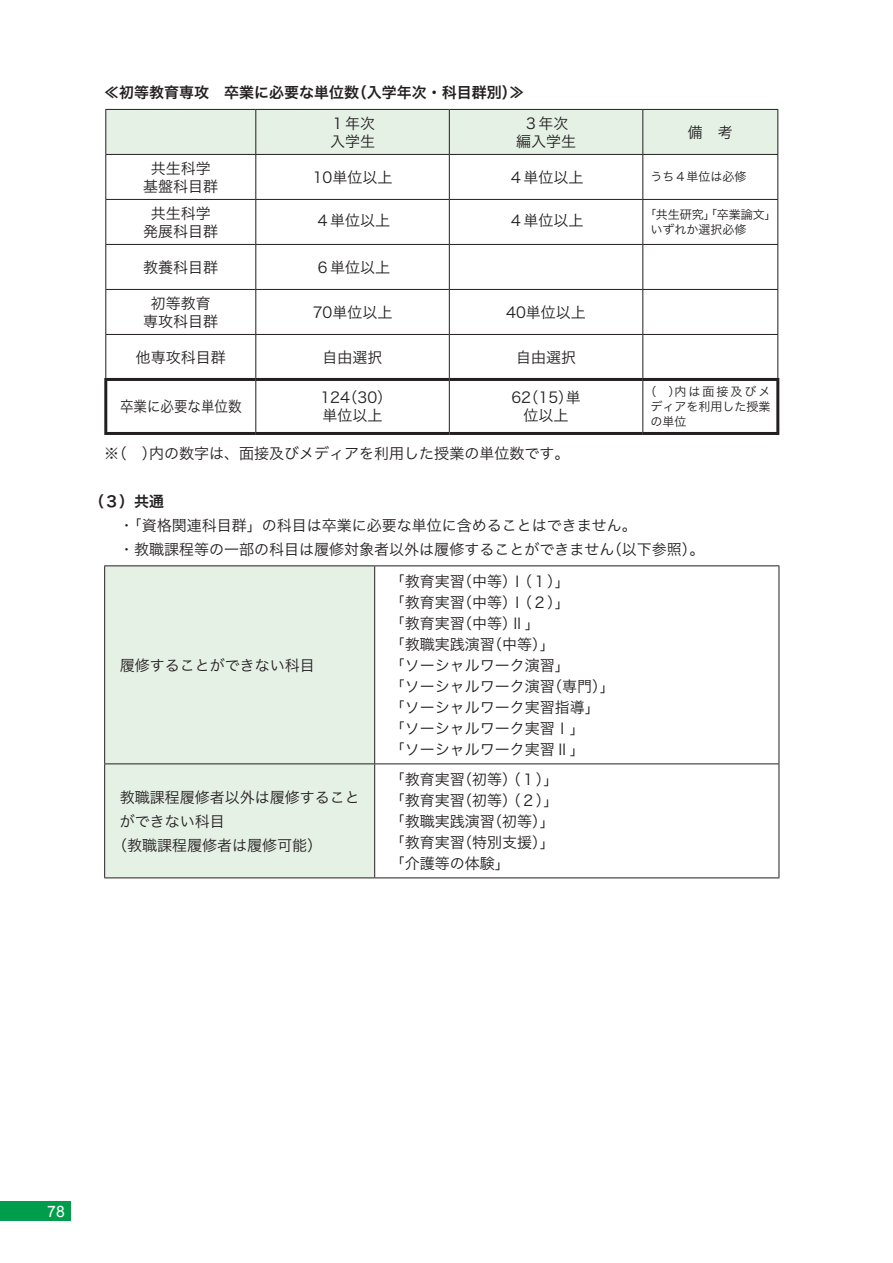
<style>
.page{position:relative;width:893px;height:1263px;background:#fff}
.page>*{position:absolute;margin:0;border:0;box-sizing:border-box;transform-origin:0 0}
.t1{font:15.75px "Arial";color:#fff}
.t2{font:15px/21px "Hiragino Sans W3";color:#231f20}
.t3{font:15px "Hiragino Sans W6";color:#231f20}
.t4{font:15px "Hiragino Sans W3";color:#231f20;scale:.9 1}
.t5{font:12px/15px "Hiragino Sans W3";color:#231f20}
</style>
<div class="page">
<div style="left:106px;top:110px;width:671px;height:44px;background:#e6f1e6"></div>
<hr style="left:105px;top:109px;width:151px;height:1px;background:#231f20">
<hr style="left:105px;top:110px;width:1px;height:44px;background:#231f20">
<hr style="left:256px;top:109px;width:193px;height:1px;background:#231f20">
<hr style="left:255px;top:110px;width:1px;height:44px;background:#231f20">
<hr style="left:449px;top:109px;width:194px;height:1px;background:#231f20">
<hr style="left:449px;top:110px;width:1px;height:44px;background:#231f20">
<hr style="left:643px;top:109px;width:135px;height:1px;background:#231f20">
<hr style="left:642px;top:110px;width:1px;height:44px;background:#231f20">
<hr style="left:777px;top:110px;width:1px;height:44px;background:#231f20">
<hr style="left:105px;top:154px;width:151px;height:1px;background:#231f20">
<hr style="left:105px;top:155px;width:1px;height:44px;background:#231f20">
<hr style="left:256px;top:154px;width:193px;height:1px;background:#231f20">
<hr style="left:255px;top:155px;width:1px;height:44px;background:#231f20">
<hr style="left:449px;top:154px;width:194px;height:1px;background:#231f20">
<hr style="left:449px;top:155px;width:1px;height:44px;background:#231f20">
<hr style="left:643px;top:154px;width:135px;height:1px;background:#231f20">
<hr style="left:642px;top:155px;width:1px;height:44px;background:#231f20">
<hr style="left:777px;top:155px;width:1px;height:44px;background:#231f20">
<hr style="left:105px;top:199px;width:151px;height:1px;background:#231f20">
<hr style="left:105px;top:200px;width:1px;height:44px;background:#231f20">
<hr style="left:256px;top:199px;width:193px;height:1px;background:#231f20">
<hr style="left:255px;top:200px;width:1px;height:44px;background:#231f20">
<hr style="left:449px;top:199px;width:194px;height:1px;background:#231f20">
<hr style="left:449px;top:200px;width:1px;height:44px;background:#231f20">
<hr style="left:643px;top:199px;width:135px;height:1px;background:#231f20">
<hr style="left:642px;top:200px;width:1px;height:44px;background:#231f20">
<hr style="left:777px;top:200px;width:1px;height:44px;background:#231f20">
<hr style="left:105px;top:244px;width:151px;height:1px;background:#231f20">
<hr style="left:105px;top:245px;width:1px;height:44px;background:#231f20">
<hr style="left:256px;top:244px;width:193px;height:1px;background:#231f20">
<hr style="left:255px;top:245px;width:1px;height:44px;background:#231f20">
<hr style="left:449px;top:244px;width:194px;height:1px;background:#231f20">
<hr style="left:449px;top:245px;width:1px;height:44px;background:#231f20">
<hr style="left:643px;top:244px;width:135px;height:1px;background:#231f20">
<hr style="left:642px;top:245px;width:1px;height:44px;background:#231f20">
<hr style="left:777px;top:245px;width:1px;height:44px;background:#231f20">
<hr style="left:105px;top:289px;width:151px;height:1px;background:#231f20">
<hr style="left:105px;top:290px;width:1px;height:44px;background:#231f20">
<hr style="left:256px;top:289px;width:193px;height:1px;background:#231f20">
<hr style="left:255px;top:290px;width:1px;height:44px;background:#231f20">
<hr style="left:449px;top:289px;width:194px;height:1px;background:#231f20">
<hr style="left:449px;top:290px;width:1px;height:44px;background:#231f20">
<hr style="left:643px;top:289px;width:135px;height:1px;background:#231f20">
<hr style="left:642px;top:290px;width:1px;height:44px;background:#231f20">
<hr style="left:777px;top:290px;width:1px;height:44px;background:#231f20">
<hr style="left:105px;top:334px;width:151px;height:1px;background:#231f20">
<hr style="left:105px;top:335px;width:1px;height:43px;background:#231f20">
<hr style="left:256px;top:334px;width:193px;height:1px;background:#231f20">
<hr style="left:255px;top:335px;width:1px;height:43px;background:#231f20">
<hr style="left:449px;top:334px;width:194px;height:1px;background:#231f20">
<hr style="left:449px;top:335px;width:1px;height:43px;background:#231f20">
<hr style="left:643px;top:334px;width:135px;height:1px;background:#231f20">
<hr style="left:642px;top:335px;width:1px;height:43px;background:#231f20">
<hr style="left:777px;top:335px;width:1px;height:43px;background:#231f20">
<hr style="left:255px;top:381px;width:1px;height:51px;background:#231f20">
<hr style="left:449px;top:381px;width:1px;height:51px;background:#231f20">
<hr style="left:642px;top:381px;width:1px;height:51px;background:#231f20">
<hr style="left:104px;top:378px;width:152px;height:3px;background:#231f20">
<hr style="left:104px;top:381px;width:3px;height:51px;background:#231f20">
<hr style="left:256px;top:378px;width:193px;height:3px;background:#231f20">
<hr style="left:449px;top:378px;width:194px;height:3px;background:#231f20">
<hr style="left:643px;top:378px;width:136px;height:3px;background:#231f20">
<hr style="left:776px;top:381px;width:3px;height:51px;background:#231f20">
<hr style="left:104px;top:432px;width:152px;height:3px;background:#231f20">
<hr style="left:256px;top:432px;width:193px;height:3px;background:#231f20">
<hr style="left:449px;top:432px;width:194px;height:3px;background:#231f20">
<hr style="left:643px;top:432px;width:136px;height:3px;background:#231f20">
<div style="left:105px;top:566px;width:269px;height:311px;background:#e6f1e6"></div>
<hr style="left:104px;top:565px;width:271px;height:1px;background:#231f20">
<hr style="left:104px;top:566px;width:1px;height:197px;background:#231f20">
<hr style="left:375px;top:565px;width:404px;height:1px;background:#231f20">
<hr style="left:374px;top:566px;width:1px;height:197px;background:#231f20">
<hr style="left:779px;top:566px;width:1px;height:197px;background:#231f20">
<hr style="left:104px;top:763px;width:271px;height:1px;background:#231f20">
<hr style="left:104px;top:764px;width:1px;height:113px;background:#231f20">
<hr style="left:375px;top:763px;width:404px;height:1px;background:#231f20">
<hr style="left:374px;top:764px;width:1px;height:113px;background:#231f20">
<hr style="left:779px;top:764px;width:1px;height:113px;background:#231f20">
<hr style="left:104px;top:877px;width:271px;height:1px;background:#231f20">
<hr style="left:375px;top:877px;width:404px;height:1px;background:#231f20">
<div style="left:0;top:1201px;width:70px;height:19px;background:#009d4c"></div>
<p class="t3" style="left:89px;top:79px;width:436px">　≪初等教育専攻　卒業に必要な単位数（入学年次・科目群別）≫</p>
<p class="t2" style="left:330px;top:113px;width:46px;line-height:18px">１ 年次入学生</p>
<p class="t2" style="left:516px;top:113px;width:61px;line-height:18px;text-align:center">3年次編入学生</p>
<p class="t2" style="left:688px;top:120px;width:46px">備　考</p>
<p class="t2" style="left:143px;top:158px;width:76px;line-height:18px;text-align:center">共生科学基盤科目群</p>
<p class="t2" style="left:313px;top:165px;width:81px">10単位以上</p>
<p class="t2" style="left:509px;top:165px;width:76px">4単位以上</p>
<p class="t5" style="left:650px;top:169px;width:97px">うち4単位は必修</p>
<p class="t2" style="left:143px;top:203px;width:76px;line-height:18px;text-align:center">共生科学発展科目群</p>
<p class="t2" style="left:315px;top:209px;width:77px">４単位以上</p>
<p class="t2" style="left:509px;top:209px;width:76px">４単位以上</p>
<p class="t5" style="left:650px;top:206px;width:127px;text-indent:-6px">「共生研究」「卒業論文」いずれか選択必修</p>
<p class="t2" style="left:143px;top:255px;width:76px">教養科目群</p>
<p class="t2" style="left:315px;top:255px;width:76px">６単位以上</p>
<p class="t2" style="left:143px;top:293px;width:76px;line-height:18px;text-align:center">初等教育専攻科目群</p>
<p class="t2" style="left:313px;top:300px;width:81px">70単位以上</p>
<p class="t2" style="left:506px;top:300px;width:81px">40単位以上</p>
<p class="t2" style="left:136px;top:345px;width:91px">他専攻科目群</p>
<p class="t2" style="left:323px;top:345px;width:61px">自由選択</p>
<p class="t2" style="left:516px;top:345px;width:61px">自由選択</p>
<p class="t4" style="left:120px;top:393px;width:136px">卒業に必要な単位数</p>
<p class="t2" style="left:320px;top:387px;width:73px;line-height:18px">124（30）単位以上</p>
<p class="t2" style="left:511px;top:387px;width:71px;line-height:18px;text-align:center">62（15）単位以上</p>
<p class="t5" style="left:650px;top:383px;width:122px;text-align:justify;text-indent:-6px">（　）内は面接及びメディアを利用した授業の単位</p>
<p class="t2" style="left:104px;top:441px;width:466px">※（　）内の数字は、面接及びメディアを利用した授業の単位数です。</p>
<p class="t3" style="left:89px;top:487px;width:76px">（３）共通</p>
<p class="t2" style="left:119px;top:512px;width:586px;line-height:24px">・「資格関連科目群」の科目は卒業に必要な単位に含めることはできません。<br>・教職課程等の一部の科目は履修対象者以外は履修することができません（以下参照）。</p>
<p class="t2" style="left:120px;top:653px;width:196px">履修することができない科目</p>
<p class="t2" style="left:120px;top:785px;width:241px">教職課程履修者以外は履修すること</p>
<p class="t2" style="left:120px;top:809px;width:107px">ができない科目</p>
<p class="t2" style="left:112px;top:833px;width:211px">（教職課程履修者は履修可能）</p>
<p class="t2" style="left:390px;top:569px;width:226px">「教育実習（中等）Ⅰ（１ ）」<br>「教育実習（中等）Ⅰ（２）」<br>「教育実習（中等）Ⅱ」<br>「教職実践演習（中等）」<br>「ソーシャルワーク演習」<br>「ソーシャルワーク演習（専門）」「ソーシャルワーク実習指導」「ソーシャルワーク実習Ⅰ」<br>「ソーシャルワーク実習Ⅱ」</p>
<p class="t2" style="left:390px;top:767px;width:170px">「教育実習（初等）（１ ）」「教育実習（初等）（２）」「教職実践演習（初等）」「教育実習（特別支援）」「介護等の体験」</p>
<p class="t1" style="left:47px;top:1201px;width:19px">78</p>
</div>
